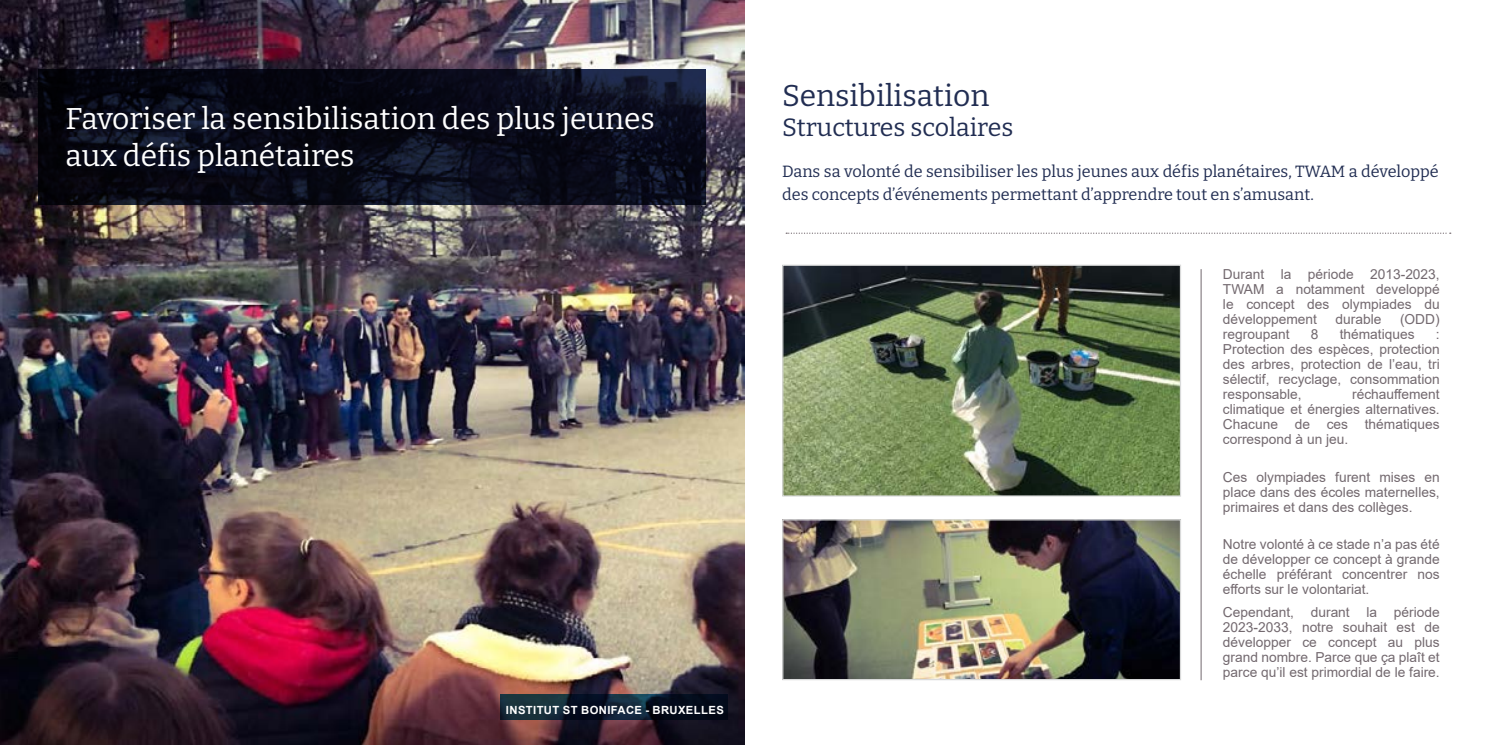
<style>
.page{position:relative;width:1489px;height:745px;background:#fff}
.page>*{position:absolute;margin:0;border:0;box-sizing:border-box;transform-origin:0 0}
.t1{font:30px/37.5px "Bitter";color:#fff}
.t2{font:30px "Bitter";color:#212d52}
.t3{font:25px "Bitter";color:#212d52}
.t4{font:16.25px/22.5px "Bitter";color:#212d52}
.t5{font:13.75px/15px "Arial";color:#73696f;text-align:justify}
.t6{font:700 11.25px "Arial";letter-spacing:.035em;color:#fff}
</style>
<div class="page">
<img style="left:0;top:0;width:744px;height:744px">
<img style="left:784px;top:266px;width:394px;height:228px">
<div style="left:782px;top:264px;width:398px;height:232px;border:1px solid #d9dada"></div>
<img style="left:784px;top:521px;width:394px;height:156px">
<div style="left:782px;top:519px;width:398px;height:160px;border:1px solid #d9dada"></div>
<svg style="left:500px;top:693px;width:227px;height:26px;background:#101e2d"></svg>
<hr style="left:1200px;top:269px;width:1px;height:410px;background:#73696f">
<svg style="left:786px;top:232px;width:664px;height:2px"></svg>
<svg style="left:39px;top:70px;width:667px;height:135px;background:#090b19"></svg>
<h1 class="t1" style="left:65px;top:99px;width:590px">Favoriser la sensibilisation des plus jeunes aux défis planétaires</h1>
<p class="t6" style="left:506px;top:702px;width:219px">INSTITUT ST BONIFACE - BRUXELLES</p>
<h1 class="t2" style="left:782px;top:77px;width:209px">Sensibilisation</h1>
<h2 class="t3" style="left:782px;top:111px;width:233px">Structures scolaires</h2>
<p class="t4" style="left:782px;top:160px;width:658px">Dans sa volonté de sensibiliser les plus jeunes aux défis planétaires, TWAM a développé des concepts d’événements permettant d’apprendre tout en s’amusant.</p>
<p class="t5" style="left:1222px;top:266px;width:218px">Durant la période 2013-2023, TWAM a notamment developpé le concept des olympiades du développement</p>
<p class="t5" style="left:1335px;top:311px;width:47px">durable</p>
<p class="t5" style="left:1399px;top:311px;width:41px">(ODD)</p>
<p class="t5" style="left:1222px;top:326px;width:68px">regroupant</p>
<p class="t5" style="left:1310px;top:326px;width:9px">8</p>
<p class="t5" style="left:1339px;top:326px;width:76px">thématiques</p>
<p class="t5" style="left:1222px;top:326px;width:218px;text-indent:213px">:<br>Protection des espèces, protection des arbres, protection de l’eau, tri sélectif, recyclage, consommation responsable,</p>
<p class="t5" style="left:1222px;top:386px;width:218px;text-indent:129px">réchauffement climatique et énergies alternatives.<br>Chacune de ces thématiques correspond à un jeu.</p>
<p class="t5" style="left:1222px;top:469px;width:218px">Ces olympiades furent mises en place dans des écoles maternelles, primaires et dans des collèges.</p>
<p class="t5" style="left:1222px;top:536px;width:218px">Notre volonté à ce stade n’a pas été de développer ce concept à grande échelle préférant concentrer nos efforts sur le volontariat.</p>
<p class="t5" style="left:1222px;top:604px;width:218px">Cependant, durant la période 2023-2033, notre souhait est de développer ce concept au plus grand nombre. Parce que ça plaît et parce qu’il est primordial de le faire.</p>
</div>
